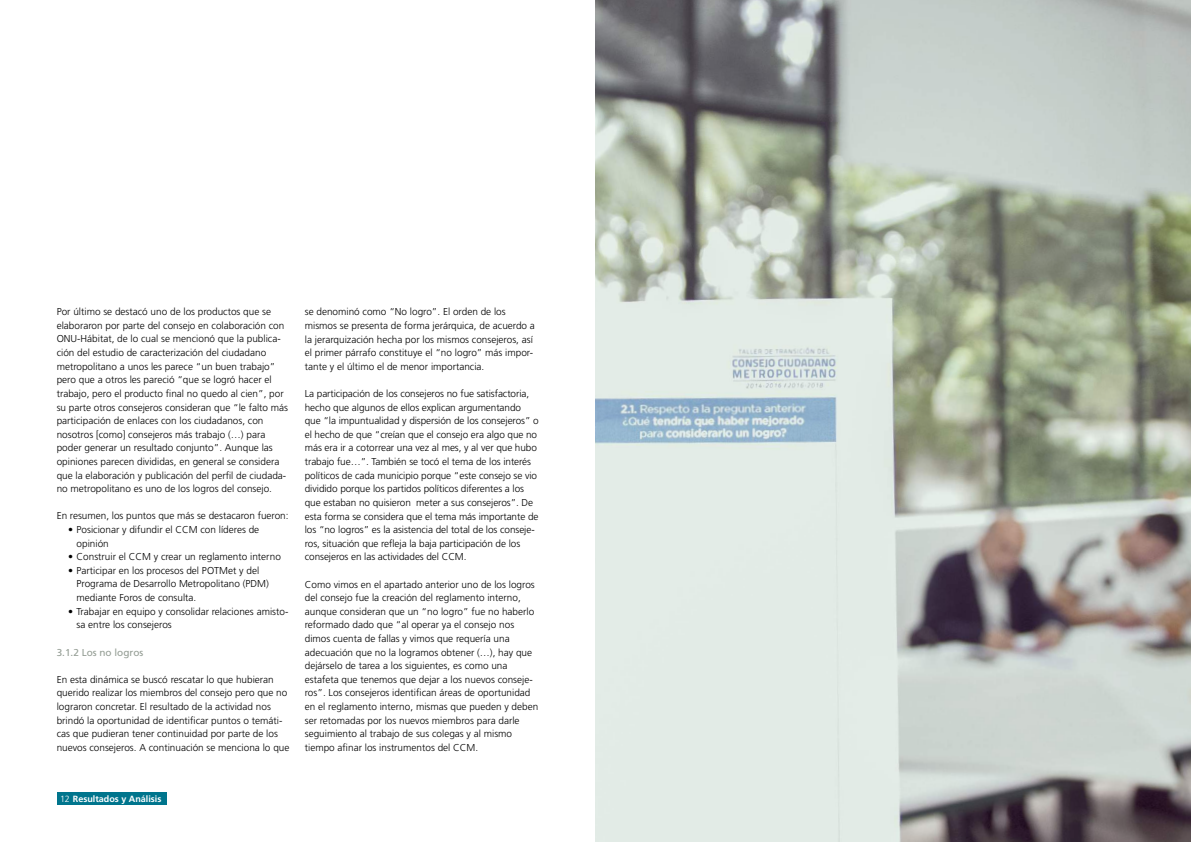
<style>
.page{position:relative;width:1191px;height:842px;background:#fff}
.page>*{position:absolute;margin:0;border:0;box-sizing:border-box;transform-origin:0 0}
.t1{font:300 10px/13.6px "Frutiger LT Std";color:#000}
.t2{font:10px "Frutiger LT Std";color:#949d94}
.t3{font:700 9px "Frutiger LT Std";color:#fff}
.s1{font-weight:300}
</style>
<div class="page">
<img style="left:595px;top:0;width:596px;height:842px">
<div style="left:57px;top:793px;width:109px;height:12px;background:#00758d"></div>
<p class="t1" style="left:57px;top:305px;width:233px">Por último se destacó uno de los productos que se elaboraron por parte del consejo en colaboración con ONU-Hábitat, de lo cual se mencionó que la publica&shy;ción del estudio de caracterización del ciudadano metropolitano a unos les parece “un buen trabajo” pero que a otros les pareció “que se logró hacer el trabajo, pero el producto final no quedo al cien”, por su parte otros consejeros consideran que “le falto más participación de enlaces con los ciudadanos, con nosotros [como] consejeros más trabajo (…) para poder generar un resultado conjunto”. Aunque las opiniones parecen divididas, en general se considera que la elaboración y publicación del perfil de ciudada&shy;no metropolitano es uno de los logros del consejo.</p>
<p class="t1" style="left:57px;top:509px;width:233px">En resumen, los puntos que más se destacaron fueron:</p>
<p class="t1" style="left:77px;top:523px;width:184px;text-indent:-8px">• Posicionar y difundir el CCM con líderes de opinión</p>
<p class="t1" style="left:68px;top:550px;width:214px">• Construir el CCM y crear un reglamento interno</p>
<p class="t1" style="left:77px;top:564px;width:194px;text-indent:-8px">• Participar en los procesos del POTMet y del<br>Programa de Desarrollo Metropolitano (PDM) mediante Foros de consulta.</p>
<p class="t1" style="left:77px;top:605px;width:213px;text-indent:-8px">• Trabajar en equipo y consolidar relaciones amisto&shy;sa entre los consejeros</p>
<p class="t2" style="left:57px;top:646px;width:88px">3.1.2 Los no logros</p>
<p class="t1" style="left:57px;top:673px;width:234px">En esta dinámica se buscó rescatar lo que hubieran querido realizar los miembros del consejo pero que no lograron concretar. El resultado de la actividad nos brindó la oportunidad de identificar puntos o temáti&shy;cas que pudieran tener continuidad por parte de los nuevos consejeros. A continuación se menciona lo que</p>
<p class="t1" style="left:305px;top:305px;width:232px">se denominó como “No logro”. El orden de los mismos se presenta de forma jerárquica, de acuerdo a la jerarquización hecha por los mismos consejeros, así el primer párrafo constituye el “no logro” más impor&shy;tante y el último el de menor importancia.</p>
<p class="t1" style="left:305px;top:387px;width:235px">La participación de los consejeros no fue satisfactoria, hecho que algunos de ellos explican argumentando que “la impuntualidad y dispersión de los consejeros” o el hecho de que “creían que el consejo era algo que no más era ir a cotorrear una vez al mes, y al ver que hubo trabajo fue…”. También se tocó el tema de los interés políticos de cada municipio porque “este consejo se vio dividido porque los partidos políticos diferentes a los que estaban no quisieron meter a sus consejeros”. De esta forma se considera que el tema más importante de los “no logros” es la asistencia del total de los conseje&shy;ros, situación que refleja la baja participación de los consejeros en las actividades del CCM.</p>
<p class="t1" style="left:305px;top:577px;width:235px">Como vimos en el apartado anterior uno de los logros del consejo fue la creación del reglamento interno, aunque consideran que un “no logro” fue no haberlo reformado dado que “al operar ya el consejo nos dimos cuenta de fallas y vimos que requería una adecuación que no la logramos obtener (…), hay que dejárselo de tarea a los siguientes, es como una estafeta que tenemos que dejar a los nuevos conseje&shy;ros”. Los consejeros identifican áreas de oportunidad en el reglamento interno, mismas que pueden y deben ser retomadas por los nuevos miembros para darle seguimiento al trabajo de sus colegas y al mismo tiempo afinar los instrumentos del CCM.</p>
<p class="t3" style="left:60px;top:793px;width:103px"><span class="s1">12</span> Resultados y Análisis</p>
</div>
